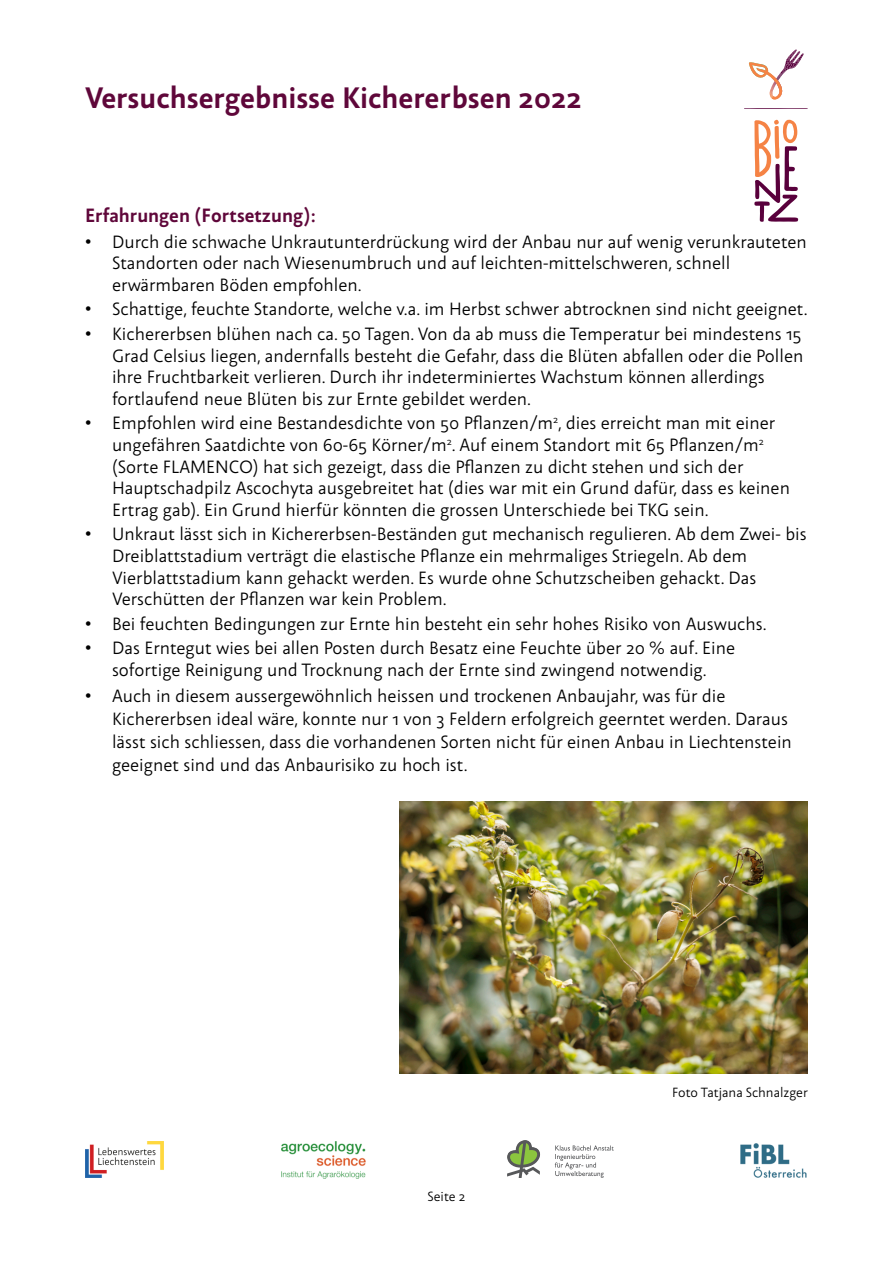
<style>
.page{position:relative;width:893px;height:1263px;background:#fff}
.page>*{position:absolute;margin:0;border:0;box-sizing:border-box;transform-origin:0 0}
.t1{font:700 30px "NN Alena";color:#5f073a}
.t2{font:700 19.5px "NN Alena";color:#5f073a}
.t3{font:18px/21.6px "NN Alena";color:#000}
.t4{font:13.5px "NN Alena";color:#000}
.s1{font-family:"Arial"}
</style>
<div class="page">
<svg style="left:749px;top:49px;width:55px;height:51px"></svg>
<svg style="left:754px;top:119px;width:44px;height:103px"></svg>
<svg style="left:744px;top:108px;width:64px;height:1px"></svg>
<img style="left:85px;top:1141px;width:78px;height:37px">
<img style="left:281px;top:1141px;width:85px;height:38px">
<img style="left:740px;top:1143px;width:67px;height:35px">
<svg style="left:507px;top:1140px;width:107px;height:38px"></svg>
<img style="left:400px;top:802px;width:407px;height:272px">
<h1 class="t1" style="left:85px;top:81px;width:498px">Versuchsergebnisse Kichererbsen 2022</h1>
<p class="t2" style="left:85px;top:205px;width:232px">Erfahrungen (Fortsetzung):</p>
<p class="t3" style="left:112px;top:231px;width:696px;text-indent:-27px"><span class="s1">•</span> Durch die schwache Unkrautunterdrückung wird der Anbau nur auf wenig verunkrauteten<br>Standorten oder nach Wiesenumbruch und auf leichten-mittelschweren, schnell erwärmbaren Böden empfohlen.</p>
<p class="t3" style="left:85px;top:299px;width:724px"><span class="s1">•</span> Schattige, feuchte Standorte, welche v.a. im Herbst schwer abtrocknen sind nicht geeignet.</p>
<p class="t3" style="left:112px;top:324px;width:693px;text-indent:-27px"><span class="s1">•</span> Kichererbsen blühen nach ca. 50 Tagen. Von da ab muss die Temperatur bei mindestens 15<br>Grad Celsius liegen, andernfalls besteht die Gefahr, dass die Blüten abfallen oder die Pollen ihre Fruchtbarkeit verlieren. Durch ihr indeterminiertes Wachstum können allerdings fortlaufend neue Blüten bis zur Ernte gebildet werden.</p>
<p class="t3" style="left:112px;top:413px;width:679px;text-indent:-27px"><span class="s1">•</span> Empfohlen wird eine Bestandesdichte von 50 Pflanzen/m<sup>2</sup>, dies erreicht man mit einer ungefähren Saatdichte von 60-65 Körner/m<sup>2</sup>. Auf einem Standort mit 65 Pflanzen/m<sup>2 </sup>(Sorte FLAMENCO) hat sich gezeigt, dass die Pflanzen zu dicht stehen und sich der Hauptschadpilz Ascochyta ausgebreitet hat (dies war mit ein Grund dafür, dass es keinen Ertrag gab). Ein Grund hierfür könnten die grossen Unterschiede bei TKG sein.</p>
<p class="t3" style="left:112px;top:524px;width:696px;text-indent:-27px"><span class="s1">•</span> Unkraut lässt sich in Kichererbsen-Beständen gut mechanisch regulieren. Ab dem Zwei- bis Dreiblattstadium verträgt die elastische Pflanze ein mehrmaliges Striegeln. Ab dem Vierblattstadium kann gehackt werden. Es wurde ohne Schutzscheiben gehackt. Das Verschütten der Pflanzen war kein Problem.</p>
<p class="t3" style="left:85px;top:613px;width:683px"><span class="s1">•</span> Bei feuchten Bedingungen zur Ernte hin besteht ein sehr hohes Risiko von Auswuchs.</p>
<p class="t3" style="left:85px;top:638px;width:652px;text-align:center"><span class="s1">•</span> Das Erntegut wies bei allen Posten durch Besatz eine Feuchte über 20 % auf. Eine sofortige Reinigung und Trocknung nach der Ernte sind zwingend notwendig.</p>
<p class="t3" style="left:112px;top:685px;width:681px;line-height:23.1px;text-indent:-27px"><span class="s1">•</span> Auch in diesem aussergewöhnlich heissen und trockenen Anbaujahr, was für die Kichererbsen ideal wäre, konnte nur 1 von 3 Feldern erfolgreich geerntet werden. Daraus lässt sich schliessen, dass die vorhandenen Sorten nicht für einen Anbau in Liechtenstein geeignet sind und das Anbaurisiko zu hoch ist.</p>
<p class="t4" style="left:427px;top:1189px;width:39px">Seite 2</p>
<p class="t4" style="left:672px;top:1085px;width:137px">Foto Tatjana Schnalzger</p>
</div>
